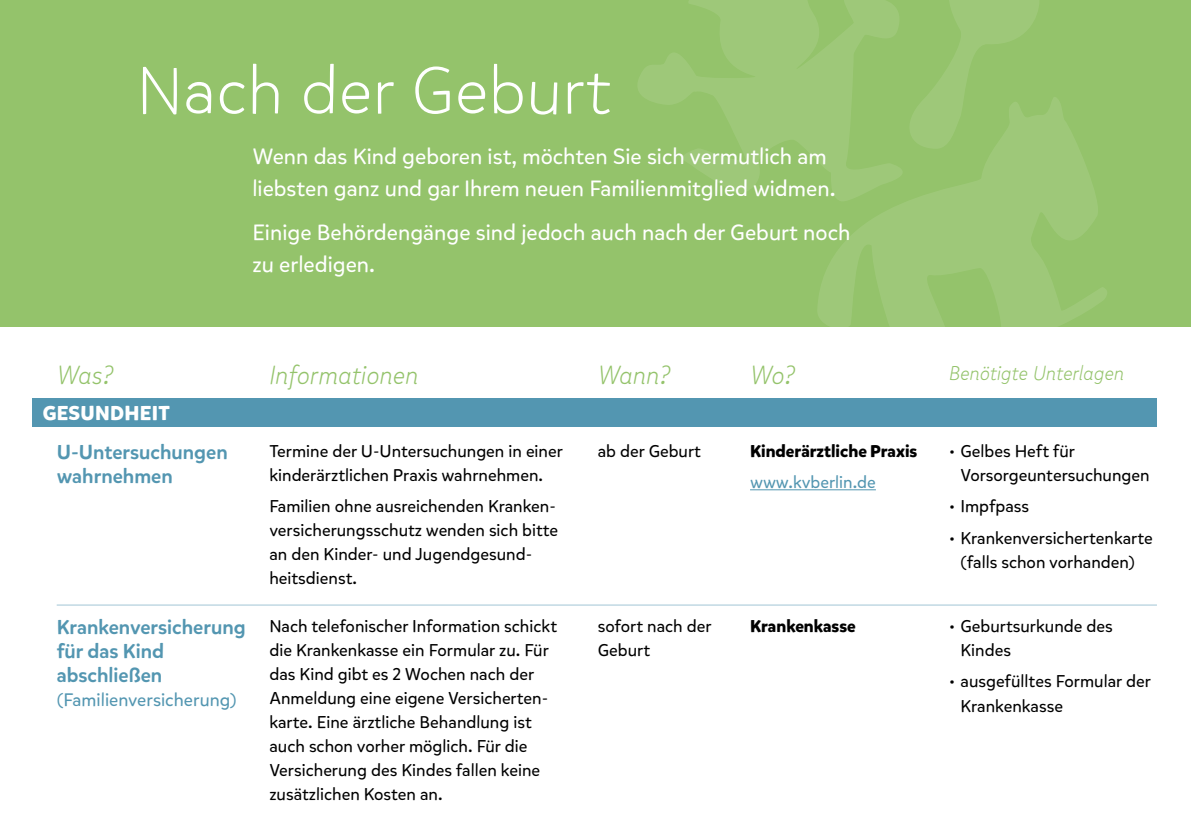
<style>
.page{position:relative;width:1191px;height:840px;background:#fff}
.page>*{position:absolute;margin:0;border:0;box-sizing:border-box;transform-origin:0 0}
.t1{font:300 66px "Mikado";color:#fff}
.t2{font:italic 300 26px "Mikado";color:#94c36b}
.t3{font:22px/32px "Mikado";color:#fff}
.t4{font:500 20px/24px "Mikado";color:#5396b1}
.t5{font:italic 300 20px "Mikado";color:#94c36b}
.t6{font:700 20px "Mikado";letter-spacing:.015em;color:#fff}
.t7{font:18px "Mikado";color:#5396b1}
.t8{font:17px/24px "Mikado";color:#000}
.t9{font:700 17px "Mikado";color:#000}
.t10{font:17px "Mikado";color:#5396b1}
</style>
<div class="page">
<div style="left:0;top:0;width:1191px;height:326px;background:#94c36b"></div>
<svg style="left:932px;top:0;width:107px;height:90px"></svg>
<svg style="left:816px;top:90px;width:293px;height:237px;fill:#9ec879"></svg>
<svg style="left:638px;top:0;width:285px;height:204px"></svg>
<div style="left:33px;top:398px;width:1124px;height:28px;background:#5396b1"></div>
<hr style="left:750px;top:489px;width:126px;height:1px;background:#5396b1">
<hr style="left:57px;top:604px;width:1100px;height:1px;background:#5396b1">
<h1 class="t1" style="left:136px;top:51px;width:476px">Nach der Geburt</h1>
<p class="t3" style="left:252px;top:141px;width:584px">Wenn das Kind geboren ist, möchten Sie sich vermutlich am liebsten ganz und gar Ihrem neuen Familienmitglied widmen.</p>
<p class="t3" style="left:252px;top:216px;width:599px">Einige Behördengänge sind jedoch auch nach der Geburt noch zu erledigen.</p>
<h2 class="t2" style="left:57px;top:360px;width:59px">Was?</h2>
<h2 class="t2" style="left:269px;top:360px;width:151px">Informationen</h2>
<h2 class="t2" style="left:598px;top:360px;width:75px">Wann?</h2>
<h2 class="t2" style="left:750px;top:360px;width:47px">Wo?</h2>
<p class="t5" style="left:949px;top:361px;width:177px">Benötigte Unterlagen</p>
<p class="t6" style="left:43px;top:400px;width:129px">GESUNDHEIT</p>
<p class="t4" style="left:57px;top:440px;width:172px">U-Untersuchungen wahrnehmen</p>
<p class="t9" style="left:750px;top:440px;width:169px">Kinderärztliche Praxis</p>
<p class="t10" style="left:750px;top:471px;width:127px">www.kvberlin.de</p>
<p class="t8" style="left:269px;top:439px;width:295px">Termine der U-Untersuchungen in einer kinderärztlichen Praxis wahrnehmen.</p>
<p class="t8" style="left:269px;top:494px;width:290px">Familien ohne ausreichenden Kranken&shy;versicherungsschutz wenden sich bitte an den Kinder- und Jugendgesund&shy;heitsdienst.</p>
<p class="t8" style="left:269px;top:614px;width:289px">Nach telefonischer Information schickt die Krankenkasse ein Formular zu. Für das Kind gibt es 2 Wochen nach der Anmeldung eine eigene Versicherten&shy;karte. Eine ärztliche Behandlung ist auch schon vorher möglich. Für die Versicherung des Kindes fallen keine zusätzlichen Kosten an.</p>
<p class="t8" style="left:960px;top:439px;width:191px;text-indent:-11px">• Gelbes Heft für<br>Vorsorgeuntersuchungen</p>
<p class="t8" style="left:949px;top:494px;width:82px">• Impfpass</p>
<p class="t8" style="left:949px;top:525px;width:205px;text-align:center">• Krankenversichertenkarte (falls schon vorhanden)</p>
<p class="t8" style="left:598px;top:439px;width:105px">ab der Geburt</p>
<p class="t4" style="left:57px;top:615px;width:190px">Krankenversicherung für das Kind abschließen</p>
<p class="t7" style="left:57px;top:689px;width:181px">(Familienversicherung)</p>
<p class="t9" style="left:750px;top:615px;width:107px">Krankenkasse</p>
<p class="t8" style="left:960px;top:614px;width:154px;text-indent:-11px">• Geburtsurkunde des<br>Kindes</p>
<p class="t8" style="left:960px;top:669px;width:192px;text-indent:-11px">• ausgefülltes Formular der<br>Krankenkasse</p>
<p class="t8" style="left:598px;top:614px;width:115px">sofort nach der<br>Geburt</p>
</div>
